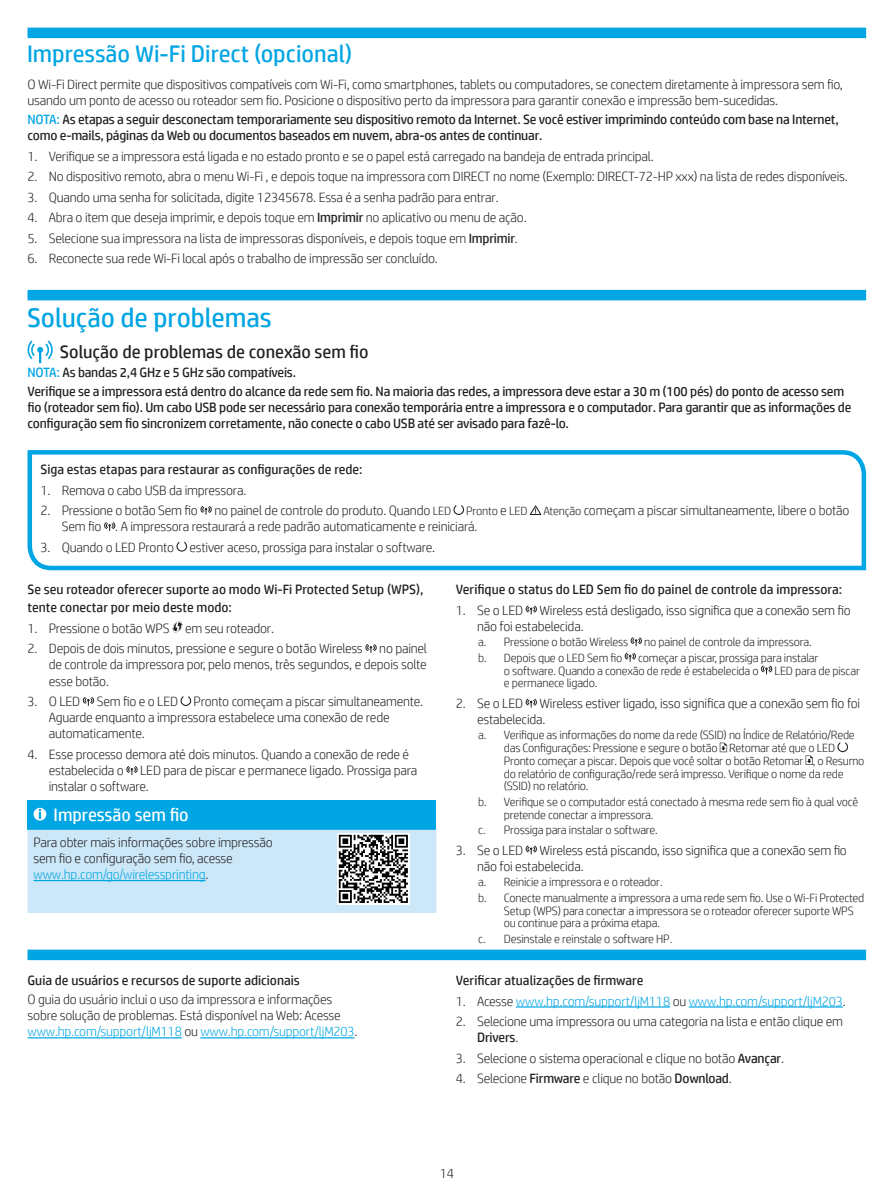
<style>
.page{position:relative;width:893px;height:1189px;background:#fff}
.page>*{position:absolute;margin:0;border:0;box-sizing:border-box;transform-origin:0 0}
.t1{font:27px "HP Simplified";color:#00a5e3}
.t2{font:24px "HP Simplified";color:#00a5e3}
.t3{font:18px "HP Simplified";color:#231f20}
.t4{font:18px "HP Simplified";color:#fff}
.t5{font:300 13.5px/16.2px "HP Simplified";letter-spacing:-.015em;color:#231f20}
.t6{font:13.5px/16.2px "HP Simplified";letter-spacing:-.015em;color:#231f20}
.t7{font:300 13.5px "HP Simplified";letter-spacing:-.015em;color:#00a5e3}
.t8{font:300 12px/12.8px "HP Simplified";letter-spacing:-.02em;color:#231f20}
.s1{color:#00a5e3}
.s2{font-weight:400}
.s3{font-size:12px}
.s4{color:#231f20}
</style>
<div class="page">
<div style="left:28px;top:28px;width:838px;height:10px;background:#00a5e3"></div>
<svg style="left:27px;top:27px;width:327px;height:12px"></svg>
<div style="left:28px;top:290px;width:838px;height:10px;background:#00a5e3"></div>
<svg style="left:28px;top:340px;width:25px;height:23px"></svg>
<svg style="left:27px;top:450px;width:840px;height:121px"></svg>
<svg style="left:172px;top:621px;width:11px;height:11px"></svg>
<svg style="left:365px;top:644px;width:11px;height:9px"></svg>
<svg style="left:83px;top:697px;width:11px;height:9px"></svg>
<svg style="left:180px;top:696px;width:11px;height:10px"></svg>
<svg style="left:126px;top:766px;width:12px;height:9px"></svg>
<svg style="left:525px;top:605px;width:12px;height:9px"></svg>
<svg style="left:630px;top:637px;width:12px;height:9px"></svg>
<svg style="left:624px;top:652px;width:12px;height:9px"></svg>
<svg style="left:761px;top:665px;width:11px;height:9px"></svg>
<svg style="left:525px;top:698px;width:12px;height:9px"></svg>
<svg style="left:719px;top:742px;width:8px;height:10px"></svg>
<svg style="left:837px;top:742px;width:11px;height:10px"></svg>
<svg style="left:805px;top:755px;width:7px;height:10px"></svg>
<svg style="left:525px;top:845px;width:12px;height:9px"></svg>
<hr style="left:28px;top:1037px;width:154px;height:1px;background:#00a5e3">
<hr style="left:200px;top:1037px;width:154px;height:1px;background:#00a5e3">
<hr style="left:516px;top:1006px;width:154px;height:1px;background:#00a5e3">
<hr style="left:688px;top:1006px;width:154px;height:1px;background:#00a5e3">
<div style="left:28px;top:800px;width:408px;height:29px;background:#00a5e3"></div>
<div style="left:28px;top:829px;width:408px;height:84px;background:#cbe7f8"></div>
<svg style="left:34px;top:807px;width:12px;height:13px"></svg>
<hr style="left:34px;top:879px;width:171px;height:2px;background:#00a5e3">
<img style="left:338px;top:833px;width:71px;height:71px">
<div style="left:28px;top:949px;width:838px;height:11px;background:#00a5e3"></div>
<h2 class="t2" style="left:27px;top:38px;width:327px">Impressão Wi-Fi Direct (opcional)</h2>
<p class="t5" style="left:28px;top:76px;width:816px">O Wi-Fi Direct permite que dispositivos compatíveis com Wi-Fi, como smartphones, tablets ou computadores, se conectem diretamente à impressora sem fio, usando um ponto de acesso ou roteador sem fio. Posicione o dispositivo perto da impressora para garantir conexão e impressão bem-sucedidas.</p>
<p class="t6" style="left:28px;top:111px;width:812px"><span class="s1">NOTA:</span> As etapas a seguir desconectam temporariamente seu dispositivo remoto da Internet. Se você estiver imprimindo conteúdo com base na Internet, como e-mails, páginas da Web ou documentos baseados em nuvem, abra-os antes de continuar.</p>
<p class="t5" style="left:28px;top:148px;width:627px">1. Verifique se a impressora está ligada e no estado pronto e se o papel está carregado na bandeja de entrada principal.</p>
<p class="t5" style="left:28px;top:168px;width:821px">2. No dispositivo remoto, abra o menu Wi-Fi , e depois toque na impressora com DIRECT no nome (Exemplo: DIRECT-72-HP xxx) na lista de redes disponíveis.</p>
<p class="t5" style="left:28px;top:189px;width:472px">3. Quando uma senha for solicitada, digite 12345678. Essa é a senha padrão para entrar.</p>
<p class="t5" style="left:28px;top:209px;width:500px">4. Abra o item que deseja imprimir, e depois toque em <span class="s2">Imprimir</span> no aplicativo ou menu de ação.</p>
<p class="t5" style="left:28px;top:230px;width:492px">5. Selecione sua impressora na lista de impressoras disponíveis, e depois toque em <span class="s2">Imprimir</span>.</p>
<p class="t5" style="left:28px;top:250px;width:412px">6. Reconecte sua rede Wi-Fi local após o trabalho de impressão ser concluído.</p>
<h1 class="t1" style="left:27px;top:300px;width:246px">Solução de problemas</h1>
<h3 class="t3" style="left:60px;top:340px;width:310px">Solução de problemas de conexão sem fio</h3>
<p class="t6" style="left:28px;top:362px;width:818px;line-height:18.9px"><span class="s1">NOTA:</span> As bandas 2,4 GHz e 5 GHz são compatíveis.<br>Verifique se a impressora está dentro do alcance da rede sem fio. Na maioria das redes, a impressora deve estar a 30 m (100 pés) do ponto de acesso sem</p>
<p class="t6" style="left:28px;top:399px;width:825px">fio (roteador sem fio). Um cabo USB pode ser necessário para conexão temporária entre a impressora e o computador. Para garantir que as informações de configuração sem fio sincronizem corretamente, não conecte o cabo USB até ser avisado para fazê-lo.</p>
<p class="t6" style="left:41px;top:461px;width:323px">Siga estas etapas para restaurar as configurações de rede:</p>
<p class="t5" style="left:41px;top:481px;width:207px">1. Remova o cabo USB da impressora.</p>
<p class="t5" style="left:41px;top:502px;width:488px">2. Pressione o botão Sem fio no painel de controle do produto. Quando <span class="s3">LED Pronto</span> e <span class="s3">LED</span></p>
<p class="t5" style="left:543px;top:502px;width:307px"><span class="s3">Atenção</span> começam a piscar simultaneamente, libere o botão</p>
<p class="t5" style="left:62px;top:518px;width:417px">Sem fio . A impressora restaurará a rede padrão automaticamente e reiniciará.</p>
<p class="t5" style="left:41px;top:538px;width:396px">3. Quando o LED Pronto estiver aceso, prossiga para instalar o software.</p>
<p class="t6" style="left:28px;top:580px;width:397px;line-height:18px">Se seu roteador oferecer suporte ao modo Wi-Fi Protected Setup (WPS), tente conectar por meio deste modo:</p>
<p class="t5" style="left:28px;top:619px;width:248px">1. Pressione o botão WPS em seu roteador.</p>
<p class="t5" style="left:49px;top:640px;width:380px;text-align:justify;text-indent:-21px">2. Depois de dois minutos, pressione e segure o botão Wireless no painel de controle da impressora por, pelo menos, três segundos, e depois solte esse botão.</p>
<p class="t5" style="left:49px;top:693px;width:376px;text-indent:-21px">3. O LED Sem fio e o LED Pronto começam a piscar simultaneamente.<br>Aguarde enquanto a impressora estabelece uma conexão de rede automaticamente.</p>
<p class="t5" style="left:49px;top:745px;width:370px;text-indent:-21px">4. Esse processo demora até dois minutos. Quando a conexão de rede é estabelecida o LED para de piscar e permanece ligado. Prossiga para instalar o software.</p>
<p class="t6" style="left:456px;top:581px;width:388px">Verifique o status do LED Sem fio do painel de controle da impressora:</p>
<p class="t5" style="left:477px;top:601px;width:375px;text-indent:-21px">1. Se o LED Wireless está desligado, isso significa que a conexão sem fio não foi estabelecida.</p>
<p class="t8" style="left:478px;top:635px;width:151px">a. Pressione o botão Wireless</p>
<p class="t8" style="left:644px;top:635px;width:169px">no painel de controle da impressora.</p>
<p class="t8" style="left:478px;top:651px;width:145px">b. Depois que o LED Sem fio</p>
<p class="t8" style="left:504px;top:651px;width:316px;text-indent:134px">começar a piscar, prossiga para instalar o software. Quando a conexão de rede é estabelecida o</p>
<p class="t8" style="left:774px;top:663px;width:87px">LED para de piscar</p>
<p class="t8" style="left:504px;top:676px;width:95px">e permanece ligado.</p>
<p class="t5" style="left:477px;top:694px;width:384px;text-indent:-21px">2. Se o LED Wireless estiver ligado, isso significa que a conexão sem fio foi estabelecida.</p>
<p class="t8" style="left:504px;top:728px;width:362px;text-indent:-26px">a. Verifique as informações do nome da rede (SSID) no Índice de Relatório/Rede das Configurações: Pressione e segure o botão Retomar até que o LED Pronto começar a piscar. Depois que você soltar o botão Retomar , o Resumo do relatório de configuração/rede será impresso. Verifique o nome da rede (SSID) no relatório.</p>
<p class="t8" style="left:504px;top:795px;width:356px;text-indent:-26px">b. Verifique se o computador está conectado à mesma rede sem fio à qual você pretende conectar a impressora.</p>
<p class="t8" style="left:478px;top:823px;width:181px">c. Prossiga para instalar o software.</p>
<p class="t5" style="left:477px;top:841px;width:371px;text-indent:-21px">3. Se o LED Wireless está piscando, isso significa que a conexão sem fio não foi estabelecida.</p>
<p class="t8" style="left:478px;top:874px;width:387px;line-height:15.5px">a. Reinicie a impressora e o roteador.<br>b. Conecte manualmente a impressora a uma rede sem fio. Use o Wi-Fi Protected</p>
<p class="t8" style="left:504px;top:903px;width:351px">Setup (WPS) para conectar a impressora se o roteador oferecer suporte WPS ou continue para a próxima etapa.</p>
<p class="t8" style="left:478px;top:931px;width:195px">c. Desinstale e reinstale o software HP.</p>
<h3 class="t4" style="left:54px;top:802px;width:136px">Impressão sem fio</h3>
<p class="t5" style="left:34px;top:833px;width:241px">Para obter mais informações sobre impressão sem fio e configuração sem fio, acesse <span class="s1">www.hp.com/go/wirelessprinting</span>.</p>
<p class="t6" style="left:28px;top:972px;width:274px">Guia de usuários e recursos de suporte adicionais</p>
<p class="t5" style="left:28px;top:990px;width:331px">O guia do usuário inclui o uso da impressora e informações sobre solução de problemas. Está disponível na Web: Acesse <span class="s1">www.hp.com/support/ljM118</span> ou <span class="s1">www.hp.com/support/ljM203</span>.</p>
<p class="t6" style="left:456px;top:972px;width:189px">Verificar atualizações de firmware</p>
<p class="t7" style="left:456px;top:992px;width:391px"><span class="s4">1. Acesse</span> www.hp.com/support/ljM118 <span class="s4">ou</span> www.hp.com/support/ljM203<span class="s4">.</span></p>
<p class="t5" style="left:477px;top:1012px;width:367px;text-indent:-21px">2. Selecione uma impressora ou uma categoria na lista e então clique em<br><span class="s2">Drivers</span>.</p>
<p class="t5" style="left:456px;top:1049px;width:330px">3. Selecione o sistema operacional e clique no botão <span class="s2">Avançar</span>.</p>
<p class="t5" style="left:456px;top:1069px;width:277px">4. Selecione <span class="s2">Firmware</span> e clique no botão <span class="s2">Download</span>.</p>
<p class="t5" style="left:439px;top:1164px;width:16px">14</p>
</div>
